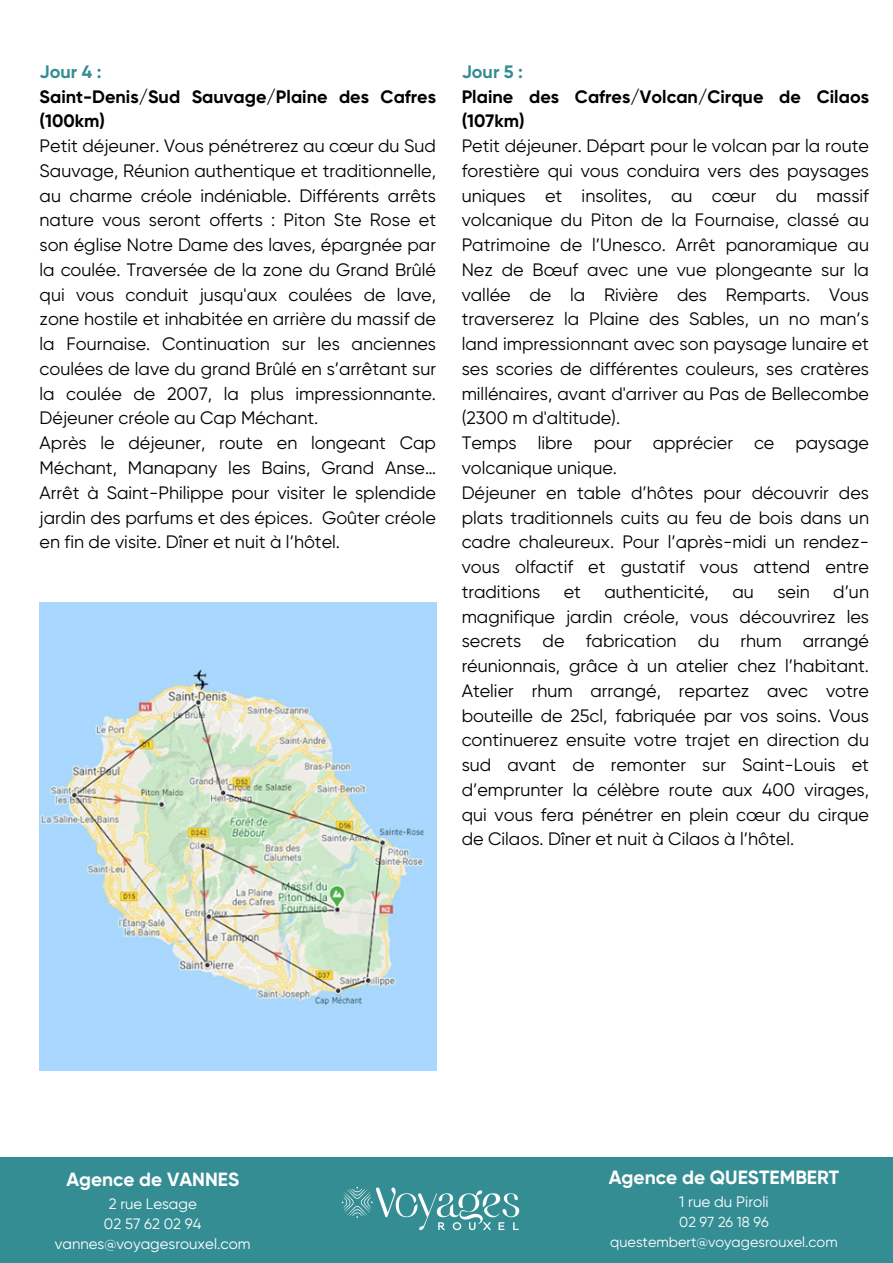
<style>
.page{position:relative;width:893px;height:1263px;background:#fff}
.page>*{position:absolute;margin:0;border:0;box-sizing:border-box;transform-origin:0 0}
.t1{font:700 19.2px "Gilroy";color:#fff}
.t2{font:700 19.12px "Gilroy";color:#fff}
.t3{font:18px/24.8px "Gilroy";color:#000}
.t4{font:15.23px "Gilroy";color:#fff}
.t5{font:15px "Gilroy";color:#fff}
.t6{font:14.48px "Gilroy";color:#fff}
.s1{font-weight:700;color:#358d94}
.s2{font-weight:700}
</style>
<div class="page">
<img style="left:40px;top:603px;width:396px;height:467px">
<div style="left:0;top:1157px;width:893px;height:106px;background:#358d94"></div>
<img style="left:341px;top:1186px;width:179px;height:45px">
<p class="t3" style="left:40px;top:59px;width:398px"><span class="s1">Jour 4 :<br></span><span class="s2">Saint-Denis/Sud Sauvage/Plaine des Cafres (100km)<br></span>Petit déjeuner. Vous pénétrerez au cœur du Sud Sauvage, Réunion authentique et traditionnelle, au charme créole indéniable. Différents arrêts nature vous seront offerts : Piton Ste Rose et son église Notre Dame des laves, épargnée par la coulée. Traversée de la zone du Grand Brûlé qui vous conduit jusqu'aux coulées de lave, zone hostile et inhabitée en arrière du massif de la Fournaise. Continuation sur les anciennes coulées de lave du grand Brûlé en s’arrêtant sur la coulée de 2007, la plus impressionnante.<br>Déjeuner créole au Cap Méchant.<br>Après le déjeuner, route en longeant Cap Méchant, Manapany les Bains, Grand Anse… Arrêt à Saint-Philippe pour visiter le splendide jardin des parfums et des épices. Goûter créole en fin de visite. Dîner et nuit à l’hôtel.</p>
<p class="t3" style="left:462px;top:59px;width:409px"><span class="s1">Jour 5 :<br></span><span class="s2">Plaine des Cafres/Volcan/Cirque de Cilaos (107km)<br></span>Petit déjeuner. Départ pour le volcan par la route forestière qui vous conduira vers des paysages uniques et insolites, au cœur du massif volcanique du Piton de la Fournaise, classé au Patrimoine de l’Unesco. Arrêt panoramique au Nez de Bœuf avec une vue plongeante sur la vallée de la Rivière des Remparts. Vous traverserez la Plaine des Sables, un no man’s land impressionnant avec son paysage lunaire et ses scories de différentes couleurs, ses cratères millénaires, avant d'arriver au Pas de Bellecombe (2300 m d'altitude).<br>Temps libre pour apprécier ce paysage volcanique unique.<br>Déjeuner en table d’hôtes pour découvrir des plats traditionnels cuits au feu de bois dans un cadre chaleureux. Pour l’après-midi un rendez&shy;vous olfactif et gustatif vous attend entre traditions</p>
<p class="t3" style="left:564px;top:579px;width:19px">et</p>
<p class="t3" style="left:604px;top:579px;width:106px">authenticité,</p>
<p class="t3" style="left:732px;top:579px;width:23px">au</p>
<p class="t3" style="left:777px;top:579px;width:34px">sein</p>
<p class="t3" style="left:462px;top:579px;width:409px;text-align:justify;text-indent:371px">d’un magnifique jardin créole, vous découvrirez les secrets de fabrication du rhum arrangé réunionnais, grâce à un atelier chez l’habitant.<br>Atelier rhum arrangé, repartez avec votre bouteille de 25cl, fabriquée par vos soins. Vous continuerez ensuite votre trajet en direction du sud avant de remonter sur Saint-Louis et d’emprunter la célèbre route aux 400 virages, qui vous fera pénétrer en plein cœur du cirque de Cilaos. Dîner et nuit à Cilaos à l’hôtel.</p>
<h1 class="t2" style="left:66px;top:1167px;width:174px">Agence de VANNES</h1>
<p class="t5" style="left:109px;top:1195px;width:90px">2 rue Lesage</p>
<p class="t5" style="left:104px;top:1215px;width:99px">02 57 62 02 94</p>
<p class="t5" style="left:55px;top:1235px;width:197px">vannes@voyagesrouxel.com</p>
<p class="t1" style="left:609px;top:1166px;width:232px">Agence de QUESTEMBERT</p>
<p class="t4" style="left:679px;top:1192px;width:91px">1 rue du Piroli</p>
<p class="t6" style="left:679px;top:1213px;width:91px">02 97 26 18 96</p>
<p class="t6" style="left:610px;top:1234px;width:229px">questembert@voyagesrouxel.com</p>
</div>
